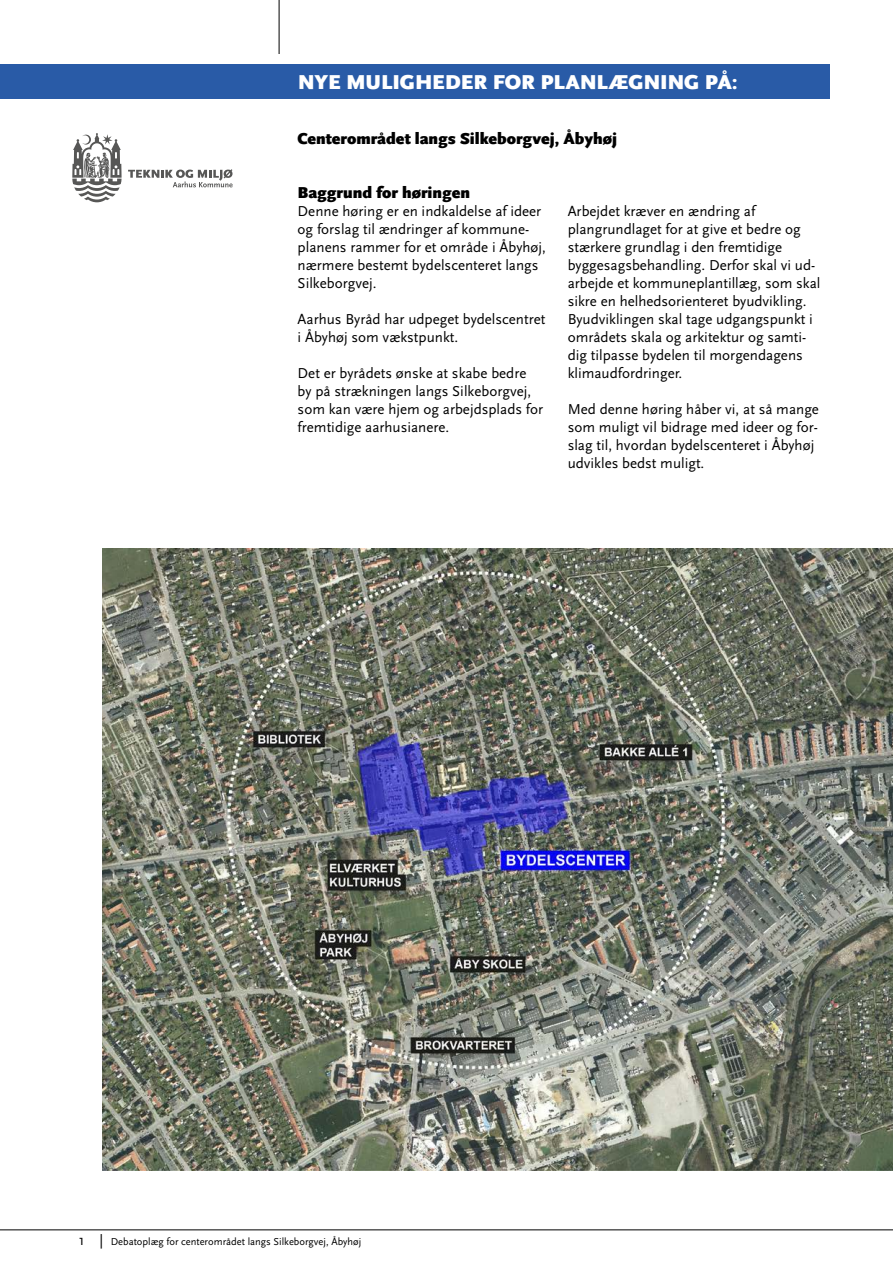
<style>
.page{position:relative;width:893px;height:1263px;background:#fff}
.page>*{position:absolute;margin:0;border:0;box-sizing:border-box;transform-origin:0 0}
.Overskrift{font:900 21px "Scala Sans OT";letter-spacing:-.005em;color:#fff}
.H2_Afsnit_Mellemrubrik{font:900 16.5px "Scala Sans OT";color:#000}
.Brødtext{font:15px/18px "Scala Sans OT";color:#000}
.t1{font:10.5px "Scala Sans OT";color:#000}
.s1{font-size:15px}
</style>
<div class="page">
<hr style="left:0;top:1229px;width:893px;height:1px;background:#000">
<hr style="left:279px;top:0;width:1px;height:54px;background:#000">
<svg style="left:72px;top:133px;width:50px;height:69px"></svg>
<svg style="left:128px;top:169px;width:105px;height:18px"></svg>
<div style="left:0;top:64px;width:829px;height:34px;background:#295ba7"></div>
<img style="left:102px;top:548px;width:791px;height:622px">
<h1 class="Overskrift" style="left:298px;top:69px;width:441px">NYE MULIGHEDER FOR PLANLÆGNING PÅ:</h1>
<h2 class="H2_Afsnit_Mellemrubrik" style="left:298px;top:129px;width:321px">Centerområdet langs Silkeborgvej, Åbyhøj</h2>
<h2 class="H2_Afsnit_Mellemrubrik" style="left:298px;top:183px;width:174px">Baggrund for høringen</h2>
<p class="Brødtext" style="left:298px;top:202px;width:250px">Denne høring er en indkaldelse af ideer og forslag til ændringer af kommune&shy;planens rammer for et område i Åbyhøj, nærmere bestemt bydelscenteret langs Silkeborgvej.</p>
<p class="Brødtext" style="left:298px;top:310px;width:249px">Aarhus Byråd har udpeget bydelscentret i Åbyhøj som vækstpunkt.</p>
<p class="Brødtext" style="left:298px;top:364px;width:247px">Det er byrådets ønske at skabe bedre by på strækningen langs Silkeborgvej, som kan være hjem og arbejdsplads for fremtidige aarhusianere.</p>
<p class="Brødtext" style="left:568px;top:202px;width:254px">Arbejdet kræver en ændring af plangrundlaget for at give et bedre og stærkere grundlag i den fremtidige byggesagsbehandling. Derfor skal vi ud&shy;arbejde et kommuneplantillæg, som skal sikre en helhedsorienteret byudvikling.<br>Byudviklingen skal tage udgangspunkt i områdets skala og arkitektur og samti&shy;dig tilpasse bydelen til morgendagens klimaudfordringer.</p>
<p class="Brødtext" style="left:568px;top:400px;width:253px">Med denne høring håber vi, at så mange som muligt vil bidrage med ideer og for&shy;slag til, hvordan bydelscenteret i Åbyhøj udvikles bedst muligt.</p>
<p class="t1" style="left:79px;top:1235px;width:284px"><span class="s1">1 |</span> Debatoplæg for centerområdet langs Silkeborgvej, Åbyhøj</p>
</div>
